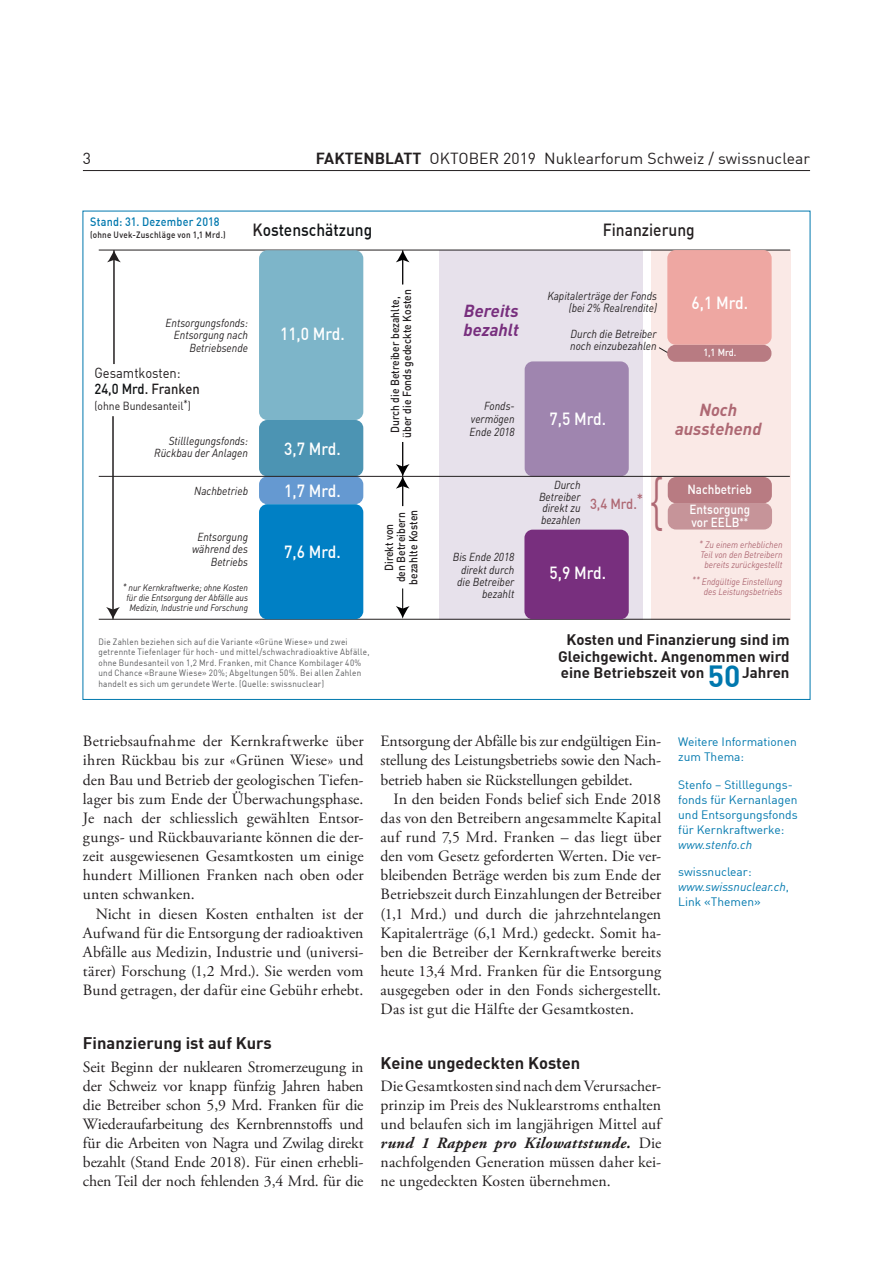
<style>
.page{position:relative;width:893px;height:1263px;background:#fff}
.page>*{position:absolute;margin:0;border:0;box-sizing:border-box;transform-origin:0 0}
.t1{font:500 17.25px "DIN";color:#fff;scale:.9 1}
.t2{font:500 17.25px "DIN";color:#101315;scale:.9 1}
.t3{font:italic 700 17.25px/18.8px "DIN";color:#782f7e}
.t4{font:italic 700 17.25px/18.8px "DIN";color:#ae6873;text-align:center}
.t5{font:500 17.25px "DIN";color:#231f20;scale:.9 1}
.t6{font:700 16.5px "DIN";color:#231f20}
.t7{font:15.75px/19.2px "Adobe Garamond Pro";color:#231f20;text-align:justify}
.t8{font:15.75px "DIN";letter-spacing:.005em;color:#231f20}
.t9{font:700 15px/16.5px "DIN";color:#231f20;text-align:center}
.t10{font:14.4px/15.9px "DIN";color:#231f20;scale:.9 1}
.t11{font:500 14.4px "DIN";color:#ae6873;scale:.9 1}
.t12{font:500 12.9px/20px "DIN";color:#fff;scale:.9 1}
.t13{font:12px/15px "DIN";color:#0078ae}
.t14{font:500 12px "DIN";letter-spacing:.02em;color:#0078ae;scale:.9 1}
.t15{font:italic 12px "DIN";color:#0078ae}
.t16{font:italic 11.55px/12.3px "DIN";color:#231f20;text-align:right;scale:.9 1}
.t17{font:500 11.55px/12.3px "DIN";color:#231f20;text-align:center;scale:.9 1}
.t18{font:11.55px "DIN";color:#231f20;scale:.9 1}
.t19{font:500 10.05px "DIN";color:#fff;scale:.9 1}
.t20{font:italic 9.3px/10.1px "DIN";color:#ae6873;text-align:center;scale:.9 1}
.t21{font:italic 9.3px/10.1px "DIN";color:#231f20;text-align:right;scale:.9 1}
.t22{font:9px/10.5px "DIN";letter-spacing:.03em;color:#57585a;scale:.9 1}
.t23{font:500 9px "DIN";letter-spacing:.03em;color:#231f20;scale:.9 1}
.s1{font-weight:700}
.s2{color:#231f20}
.s3{font-weight:500;color:#101315}
.s4{font-weight:500}
.s5{font-size:30px;color:#0078ae}
.s6{font-weight:700;font-style:italic}
.s7{font-style:italic}
</style>
<div class="page">
<hr style="left:83px;top:170px;width:727px;height:1px;background:#231f20">
<div style="left:651px;top:250px;width:139px;height:369px;background:#fae9e6"></div>
<div style="left:439px;top:250px;width:204px;height:369px;background:#e7e1eb"></div>
<svg style="left:396px;top:588px;width:14px;height:30px"></svg>
<hr style="left:113px;top:416px;width:1px;height:195px;background:#231f20">
<svg style="left:106px;top:607px;width:14px;height:12px"></svg>
<svg style="left:396px;top:442px;width:14px;height:64px"></svg>
<svg style="left:396px;top:251px;width:14px;height:33px"></svg>
<hr style="left:114px;top:259px;width:1px;height:105px;background:#231f20">
<svg style="left:107px;top:251px;width:14px;height:11px"></svg>
<hr style="left:99px;top:619px;width:691px;height:1px;background:#231f20">
<hr style="left:99px;top:250px;width:691px;height:1px;background:#231f20">
<div style="left:259px;top:420px;width:104px;height:56px;background:#4c94b3;border-radius:8px"></div>
<div style="left:259px;top:250px;width:104px;height:170px;background:#7db5c9;border-radius:8px"></div>
<div style="left:259px;top:476px;width:104px;height:28px;background:#6599d1;border-radius:8px"></div>
<div style="left:259px;top:504px;width:104px;height:115px;background:#0080c5;border-radius:8px"></div>
<div style="left:525px;top:361px;width:104px;height:115px;background:#9f85af;border-radius:8px"></div>
<div style="left:524px;top:530px;width:105px;height:89px;background:#782f7e;border-radius:8px"></div>
<div style="left:668px;top:477px;width:104px;height:26px;background:#b87b82;border-radius:8px"></div>
<div style="left:668px;top:503px;width:104px;height:26px;background:#c69499;border-radius:8px"></div>
<hr style="left:99px;top:476px;width:691px;height:1px;background:#231f20">
<div style="left:667px;top:250px;width:105px;height:95px;background:#eea7a2;border-radius:8px"></div>
<svg style="left:659px;top:347px;width:8px;height:6px"></svg>
<div style="left:667px;top:345px;width:104px;height:17px;background:#b87b82;border-radius:8px"></div>
<p class="t8" style="left:83px;top:149px;width:10px">3</p>
<p class="t8" style="left:316px;top:149px;width:496px"><span class="s1">FAKTENBLATT</span> OKTOBER 2019 Nuklearforum Schweiz / swissnuclear</p>
<p class="t14" style="left:90px;top:213px;width:145px">Stand: 31. Dezember 2018</p>
<p class="t23" style="left:90px;top:228px;width:152px">(ohne Uvek-Zuschläge von 1,1 Mrd.)</p>
<p class="t2" style="left:253px;top:219px;width:135px"><span class="s2">K</span>ostenschätzung</p>
<p class="t5" style="left:603px;top:219px;width:104px">Finanzierung</p>
<p class="t16" style="left:166px;top:317px;width:93px">Entsorgungsfonds:<br>Entsorgung nach<br>Betriebsende</p>
<p class="t10" style="left:94px;top:365px;width:119px">Gesamtkosten:<br><span class="s3">24,0 Mrd</span><span class="s4">. Franken</span></p>
<p class="t18" style="left:94px;top:399px;width:109px">(ohne Bundesanteil<sup>*</sup>)</p>
<p class="t16" style="left:154px;top:434px;width:106px">Stilllegungsfonds:<br>Rückbau der Anlagen</p>
<p class="t16" style="left:194px;top:485px;width:61px">Nachbetrieb</p>
<p class="t16" style="left:192px;top:531px;width:64px">Entsorgung während des<br>Betriebs</p>
<p class="t21" style="left:123px;top:583px;width:141px">* nur Kernkraftwerke; ohne Kosten für die Entsorgung der Abfälle aus<br>Medizin, Industrie und Forschung</p>
<p class="t1" style="left:280px;top:323px;width:73px">11,0 Mrd.</p>
<p class="t1" style="left:284px;top:437px;width:64px">3,7 Mrd.</p>
<p class="t1" style="left:284px;top:479px;width:64px">1,7 Mrd.</p>
<p class="t1" style="left:284px;top:540px;width:64px">7,6 Mrd.</p>
<p class="t22" style="left:98px;top:636px;width:303px">Die Zahlen beziehen sich auf die Variante «Grüne Wiese» und zwei getrennte Tiefenlager für hoch- und mittel/schwachradioaktive Abfälle, ohne Bundesanteil von 1,2 Mrd. Franken, mit Chance Kombilager 40% und Chance «Braune Wiese» 20%; Abgeltungen 50%. Bei allen Zahlen handelt es sich um gerundete Werte. (Quelle: swissnuclear)</p>
<p class="t17" style="left:388px;top:438px;width:167px;rotate:-90deg">Durch die Betreiber bezahlte, über die Fonds gedeckte Kosten</p>
<p class="t17" style="left:382px;top:585px;width:85px;rotate:-90deg">Direkt von<br>den Betreibern bezahlte Kosten</p>
<p class="t3" style="left:463px;top:301px;width:57px">Bereits bezahlt</p>
<p class="t16" style="left:470px;top:400px;width:52px;line-height:12.9px;text-align:justify;text-indent:15px">Fonds&shy;vermögen Ende 2018</p>
<p class="t16" style="left:453px;top:551px;width:70px">Bis Ende 2018 direkt durch die Betreiber bezahlt</p>
<p class="t16" style="left:547px;top:289px;width:123px">Kapitalerträge der Fonds (bei 2% Realrendite)</p>
<p class="t16" style="left:570px;top:327px;width:98px;text-align:left">Durch die Betreiber noch einzubezahlen</p>
<p class="t1" style="left:692px;top:292px;width:64px">6,1 Mrd.</p>
<p class="t19" style="left:703px;top:346px;width:38px">1,1 Mrd.</p>
<p class="t1" style="left:550px;top:407px;width:64px">7,5 Mrd.</p>
<p class="t4" style="left:675px;top:400px;width:88px">Noch ausstehend</p>
<p class="t16" style="left:539px;top:479px;width:48px;line-height:11.6px;text-align:justify;text-indent:15px">Durch Betreiber direkt zu bezahlen</p>
<p class="t11" style="left:637px;top:489px;width:8px">*</p>
<p class="t11" style="left:590px;top:494px;width:54px">3,4 Mrd.</p>
<p class="t1" style="left:550px;top:562px;width:64px">5,9 Mrd.</p>
<p class="t12" style="left:687px;top:479px;width:73px">Nachbetrieb<br>Entsorgung</p>
<p class="t12" style="left:691px;top:512px;width:65px">vor EELB<sup>**</sup></p>
<p class="t20" style="left:699px;top:539px;width:94px">* Zu einem erheblichen<br>Teil von den Betreibern bereits zurückgestellt</p>
<p class="t20" style="left:692px;top:576px;width:102px;text-align:right">** Endgültige Einstellung des Leistungsbetriebs</p>
<p class="t9" style="left:558px;top:631px;width:233px">Kosten und Finanzierung sind im<br>Gleichgewicht. Angenommen wird eine Betriebszeit von <span class="s5">50</span>Jahren</p>
<p class="t7" style="left:83px;top:732px;width:282px">Betriebsaufnahme der Kernkraftwerke über ihren Rückbau bis zur «Grünen Wiese» und den Bau und Betrieb der geologischen Tiefen&shy;lager bis zum Ende der Überwachungsphase.<br>Je nach der schliesslich gewählten Entsor&shy;gungs- und Rückbauvariante können die der&shy;zeit ausgewiesenen Gesamtkosten um einige hundert Millionen Franken nach oben oder unten schwanken.</p>
<p class="t7" style="left:83px;top:904px;width:282px;text-indent:13px">Nicht in diesen Kosten enthalten ist der Aufwand für die Entsorgung der radioaktiven Abfälle aus Medizin, Industrie und (universi&shy;tärer) Forschung (1,2 Mrd.). Sie werden vom Bund getragen, der dafür eine Gebühr erhebt.</p>
<p class="t6" style="left:83px;top:1033px;width:190px">Finanzierung ist auf Kurs</p>
<p class="t7" style="left:83px;top:1057px;width:282px">Seit Beginn der nuklearen Stromerzeugung in der Schweiz vor knapp fünfzig Jahren haben die Betreiber schon 5,9 Mrd. Franken für die Wiederaufarbeitung des Kernbrennstoffs und für die Arbeiten von Nagra und Zwilag direkt bezahlt (Stand Ende 2018). Für einen erhebli&shy;chen Teil der noch fehlenden 3,4 Mrd. für die</p>
<p class="t7" style="left:381px;top:732px;width:282px">Entsorgung der Abfälle bis zur endgültigen Ein&shy;stellung des Leistungsbetriebs sowie den Nach&shy;betrieb haben sie Rückstellungen gebildet.</p>
<p class="t7" style="left:381px;top:790px;width:282px;text-indent:13px">In den beiden Fonds belief sich Ende 2018 das von den Betreibern angesammelte Kapital auf rund 7,5 Mrd. Franken – das liegt über den vom Gesetz geforderten Werten. Die ver&shy;bleibenden Beträge werden bis zum Ende der Betriebszeit durch Einzahlungen der Betreiber (1,1 Mrd.) und durch die jahrzehntelangen Kapitalerträge (6,1 Mrd.) gedeckt. Somit ha&shy;ben die Betreiber der Kernkraftwerke bereits heute 13,4 Mrd. Franken für die Entsorgung ausgegeben oder in den Fonds sichergestellt.<br>Das ist gut die Hälfte der Gesamtkosten.</p>
<p class="t6" style="left:381px;top:1052px;width:201px">Keine ungedeckten Kosten</p>
<p class="t7" style="left:381px;top:1077px;width:282px">Die Gesamtkosten sind nach dem Verursacher&shy;prinzip im Preis des Nuklearstroms enthalten und belaufen sich im langjährigen Mittel auf <span class="s6">rund 1 Rappen pro Kilowattstunde.</span> Die nachfolgenden Generation müssen daher kei&shy;ne ungedeckten Kosten übernehmen.</p>
<p class="t13" style="left:678px;top:734px;width:120px">Weitere Informationen zum Thema:</p>
<p class="t13" style="left:678px;top:777px;width:121px">Stenfo – Stilllegungs&shy;fonds für Kernanlagen und Entsorgungsfonds für Kernkraftwerke:</p>
<p class="t15" style="left:678px;top:837px;width:75px">www.stenfo.ch</p>
<p class="t13" style="left:678px;top:864px;width:112px">swissnuclear: <span class="s7">www.swissnuclear.ch</span>,<br>Link «Themen»</p>
</div>
